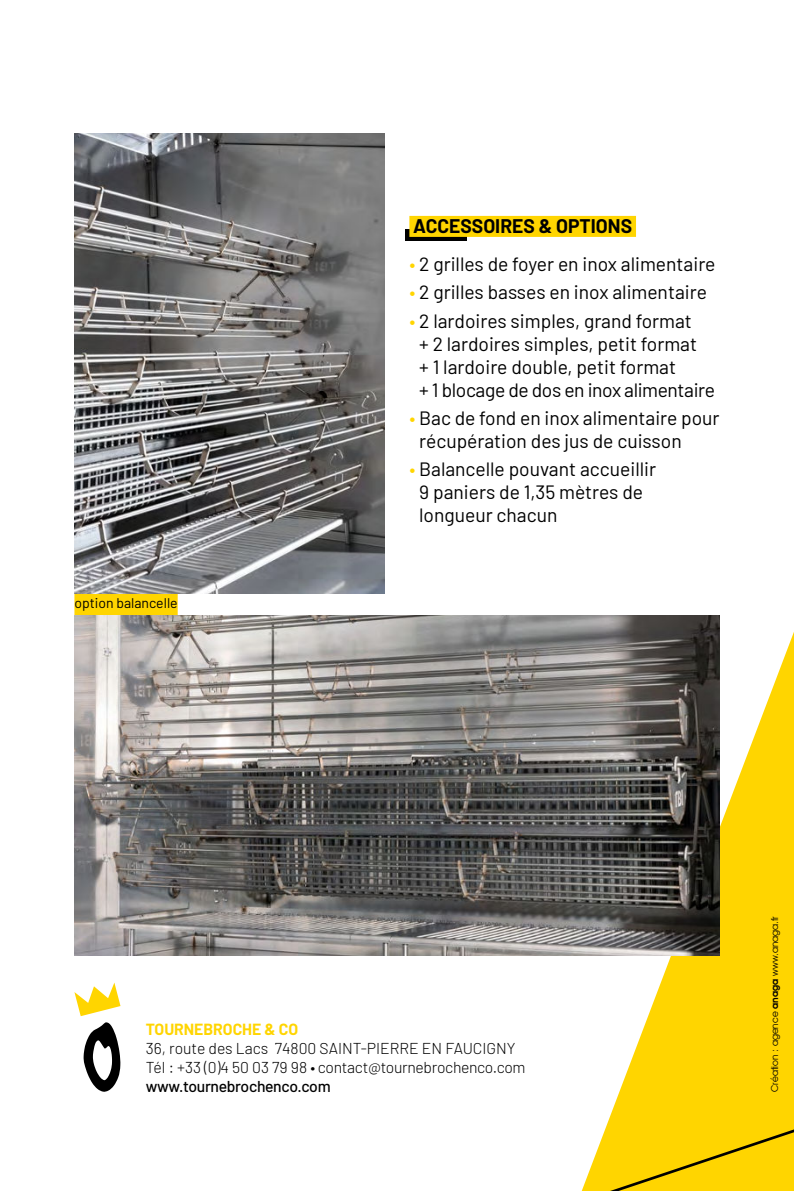
<style>
.page{position:relative;width:794px;height:1191px;background:#fff}
.page>*{position:absolute;margin:0;border:0;box-sizing:border-box;transform-origin:0 0}
.t1{font:19.25px/23.1px "Barlow";color:#000}
.t2{font:700 19.25px "Barlow";color:#000}
.t3{font:300 15.75px/18.9px "Barlow";color:#000}
.t4{font:500 15.75px "Barlow";letter-spacing:-.02em;color:#000}
.t5{font:700 15.75px "Barlow";color:#ffd500}
.t6{font:14px "Barlow";color:#000}
.t7{font:9.62px "Avant Garde IT Cby BT";color:#000}
.s1{color:#ffd500}
.s2{font-weight:600}
</style>
<div class="page">
<svg style="left:582px;top:631px;width:212px;height:407px;fill:#ffd500"></svg>
<svg style="left:581px;top:1038px;width:213px;height:153px"></svg>
<div style="left:406px;top:228px;width:61px;height:12px;background:#000"></div>
<div style="left:409px;top:216px;width:227px;height:21px;background:#ffd500"></div>
<div style="left:74px;top:593px;width:104px;height:22px;background:#ffd500"></div>
<img style="left:74px;top:615px;width:645px;height:340px">
<img style="left:74px;top:133px;width:310px;height:460px">
<svg style="left:83px;top:1022px;width:37px;height:69px"></svg>
<svg style="left:74px;top:982px;width:46px;height:34px"></svg>
<p class="t6" style="left:74px;top:597px;width:105px">option balancelle</p>
<p class="t2" style="left:413px;top:215px;width:220px">ACCESSOIRES &amp; OPTIONS</p>
<p class="t1" style="left:409px;top:255px;width:308px"><span class="s1">•</span> 2 grilles de foyer en inox alimentaire</p>
<p class="t1" style="left:409px;top:283px;width:299px"><span class="s1">•</span> 2 grilles basses en inox alimentaire</p>
<p class="t1" style="left:419px;top:311px;width:297px;text-indent:-10px"><span class="s1">•</span> 2 lardoires simples, grand format<br>+ 2 lardoires simples, petit format<br>+ 1 lardoire double, petit format<br>+ 1 blocage de dos en inox alimentaire</p>
<p class="t1" style="left:419px;top:408px;width:302px;text-indent:-10px"><span class="s1">•</span> Bac de fond en inox alimentaire pour récupération des jus de cuisson</p>
<p class="t1" style="left:419px;top:460px;width:238px;text-indent:-10px"><span class="s1">•</span> Balancelle pouvant accueillir<br>9 paniers de 1,35 mètres de longueur chacun</p>
<p class="t5" style="left:146px;top:1020px;width:154px">TOURNEBROCHE &amp; CO</p>
<p class="t3" style="left:146px;top:1039px;width:381px">36, route des Lacs 74800 SAINT-PIERRE EN FAUCIGNY<br>Tél : +33 (0)4 50 03 79 98 • contact@tournebrochenco.com</p>
<p class="t4" style="left:146px;top:1077px;width:186px">www.tournebrochenco.com</p>
<p class="t7" style="left:770px;top:1091px;width:177px;rotate:-90deg">Création : agence <span class="s2">anaga</span> www.anaga.fr</p>
</div>
